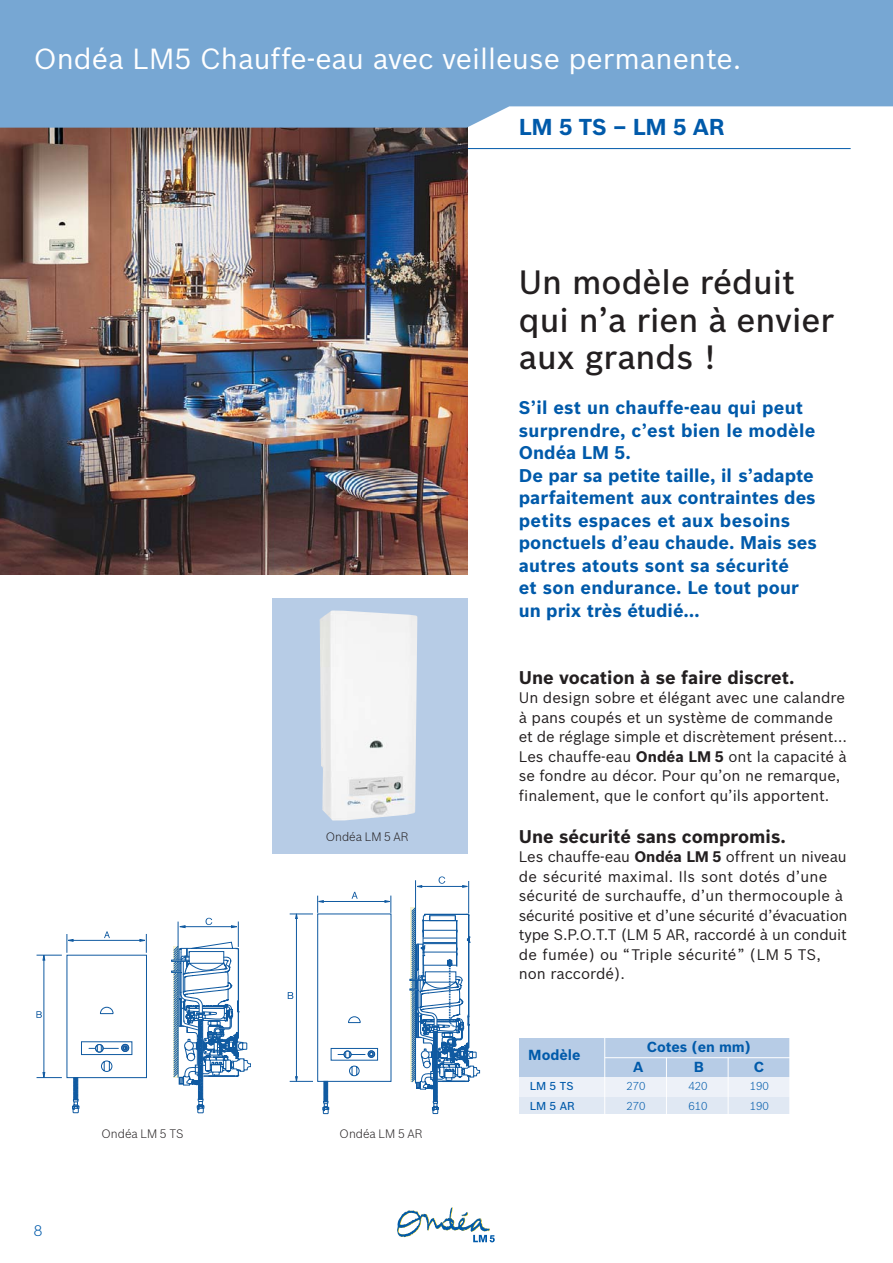
<style>
.page{position:relative;width:893px;height:1263px;background:#fff}
.page>*{position:absolute;margin:0;border:0;box-sizing:border-box;transform-origin:0 0}
.t1{font:500 33px/37.5px "Bosch Sans";color:#231f20}
.t2{font:28.5px "Bosch Sans";color:#fff}
.t3{font:700 22.5px "Bosch Sans";letter-spacing:-.01em;color:#005aaa}
.t4{font:700 18px/22.5px "Bosch Sans";letter-spacing:.01em;color:#005aaa}
.t5{font:700 18px "Bosch Sans";color:#231f20}
.t6{font:15px/19.5px "Bosch Sans";color:#231f20}
.t7{font:300 15px "Bosch Sans";color:#005aaa}
.t8{font:700 14.25px "Bosch Sans";color:#005aaa}
.t9{font:300 12px "Bosch Sans";color:#231f20}
.t10{font:300 11.25px "Bosch Sans";color:#005aaa}
.t11{font:500 11.25px "Bosch Sans";color:#005aaa}
.s1{font-weight:700}
</style>
<div class="page">
<hr style="left:436px;top:148px;width:414px;height:1px;background:#005aaa">
<div style="left:272px;top:598px;width:195px;height:255px;background:#b7cce6"></div>
<img style="left:0;top:128px;width:468px;height:446px">
<svg style="left:0;top:0;width:892px;height:128px;fill:#77a7d3"></svg>
<img style="left:319px;top:611px;width:98px;height:210px">
<svg style="left:171px;top:918px;width:80px;height:195px"></svg>
<hr style="left:73px;top:940px;width:67px;height:1px;background:#105aa1">
<svg style="left:139px;top:934px;width:8px;height:19px"></svg>
<hr style="left:44px;top:960px;width:1px;height:113px;background:#105aa1">
<svg style="left:37px;top:1072px;width:25px;height:6px"></svg>
<svg style="left:37px;top:934px;width:37px;height:27px"></svg>
<div style="left:67px;top:955px;width:80px;height:123px;border:1px solid #105aa1"></div>
<svg style="left:72px;top:1007px;width:60px;height:106px"></svg>
<svg style="left:104px;top:931px;width:6px;height:7px"></svg>
<svg style="left:36px;top:1011px;width:6px;height:7px"></svg>
<hr style="left:415px;top:880px;width:1px;height:99px;background:#105aa1">
<hr style="left:421px;top:886px;width:42px;height:1px;background:#105aa1">
<svg style="left:416px;top:885px;width:6px;height:3px"></svg>
<svg style="left:462px;top:885px;width:6px;height:3px"></svg>
<hr style="left:468px;top:881px;width:1px;height:32px;background:#105aa1">
<svg style="left:409px;top:907px;width:70px;height:207px"></svg>
<svg style="left:438px;top:876px;width:7px;height:8px"></svg>
<hr style="left:323px;top:901px;width:62px;height:1px;background:#105aa1">
<svg style="left:384px;top:896px;width:7px;height:17px"></svg>
<hr style="left:296px;top:918px;width:1px;height:159px;background:#105aa1">
<svg style="left:290px;top:1076px;width:23px;height:6px"></svg>
<svg style="left:290px;top:896px;width:34px;height:23px"></svg>
<div style="left:317px;top:914px;width:74px;height:168px;border:1px solid #105aa1"></div>
<svg style="left:323px;top:1017px;width:55px;height:97px"></svg>
<svg style="left:351px;top:892px;width:6px;height:7px"></svg>
<svg style="left:288px;top:992px;width:5px;height:7px"></svg>
<svg style="left:397px;top:1207px;width:97px;height:35px"></svg>
<div style="left:519px;top:1039px;width:270px;height:71px;background:#edf1f8"></div>
<div style="left:519px;top:1039px;width:270px;height:38px;background:#b7cce6"></div>
<div style="left:519px;top:1097px;width:270px;height:16px;background:#e0e8f3"></div>
<hr style="left:604px;top:1036px;width:1px;height:79px;background:#fff">
<hr style="left:666px;top:1058px;width:1px;height:57px;background:#fff">
<hr style="left:727px;top:1058px;width:1px;height:57px;background:#fff">
<hr style="left:604px;top:1057px;width:187px;height:1px;background:#fff">
<h2 class="t2" style="left:34px;top:47px;width:709px">Ondéa LM5 Chauffe-eau avec veilleuse permanente.</h2>
<h3 class="t3" style="left:519px;top:118px;width:207px">LM 5 TS – LM 5 AR</h3>
<p class="t9" style="left:326px;top:832px;width:84px">Ondéa LM 5 AR</p>
<p class="t7" style="left:34px;top:1224px;width:10px">8</p>
<p class="t9" style="left:101px;top:1128px;width:84px">Ondéa LM 5 TS</p>
<p class="t9" style="left:339px;top:1128px;width:84px">Ondéa LM 5 AR</p>
<h1 class="t1" style="left:519px;top:267px;width:317px">Un modèle réduit qui n’a rien à envier aux grands !</h1>
<p class="t4" style="left:519px;top:398px;width:299px">S’il est un chauffe-eau qui peut surprendre, c’est bien le modèle<br>Ondéa LM 5.<br>De par sa petite taille, il s’adapte parfaitement aux contraintes des petits espaces et aux besoins ponctuels d’eau chaude. Mais ses autres atouts sont sa sécurité<br>et son endurance. Le tout pour un prix très étudié…</p>
<p class="t5" style="left:519px;top:670px;width:277px">Une vocation à se faire discret.</p>
<p class="t6" style="left:519px;top:690px;width:329px">Un design sobre et élégant avec une calandre à pans coupés et un système de commande et de réglage simple et discrètement présent… Les chauffe-eau <span class="s1">Ondéa LM 5</span> ont la capacité à se fondre au décor. Pour qu’on ne remarque, finalement, que le confort qu’ils apportent.</p>
<p class="t5" style="left:519px;top:829px;width:268px">Une sécurité sans compromis.</p>
<p class="t6" style="left:519px;top:849px;width:330px">Les chauffe-eau <span class="s1">Ondéa LM 5</span> offrent un niveau de sécurité maximal. Ils sont dotés d’une sécurité de surchauffe, d’un thermocouple à sécurité positive et d’une sécurité d’évacuation type S.P.O.T.T (LM 5 AR, raccordé à un conduit de fumée) ou “Triple sécurité” (LM 5 TS, non raccordé).</p>
<p class="t8" style="left:528px;top:1049px;width:54px">Modèle</p>
<p class="t8" style="left:646px;top:1041px;width:106px">Cotes (en mm)</p>
<p class="t8" style="left:633px;top:1062px;width:12px">A</p>
<p class="t8" style="left:693px;top:1062px;width:12px">B</p>
<p class="t8" style="left:753px;top:1062px;width:12px">C</p>
<p class="t11" style="left:529px;top:1082px;width:45px">LM 5 TS</p>
<p class="t10" style="left:626px;top:1082px;width:21px">270</p>
<p class="t10" style="left:688px;top:1082px;width:21px">420</p>
<p class="t10" style="left:749px;top:1082px;width:21px">190</p>
<p class="t11" style="left:529px;top:1101px;width:47px">LM 5 AR</p>
<p class="t10" style="left:626px;top:1101px;width:21px">270</p>
<p class="t10" style="left:688px;top:1101px;width:21px">610</p>
<p class="t10" style="left:749px;top:1101px;width:21px">190</p>
</div>
